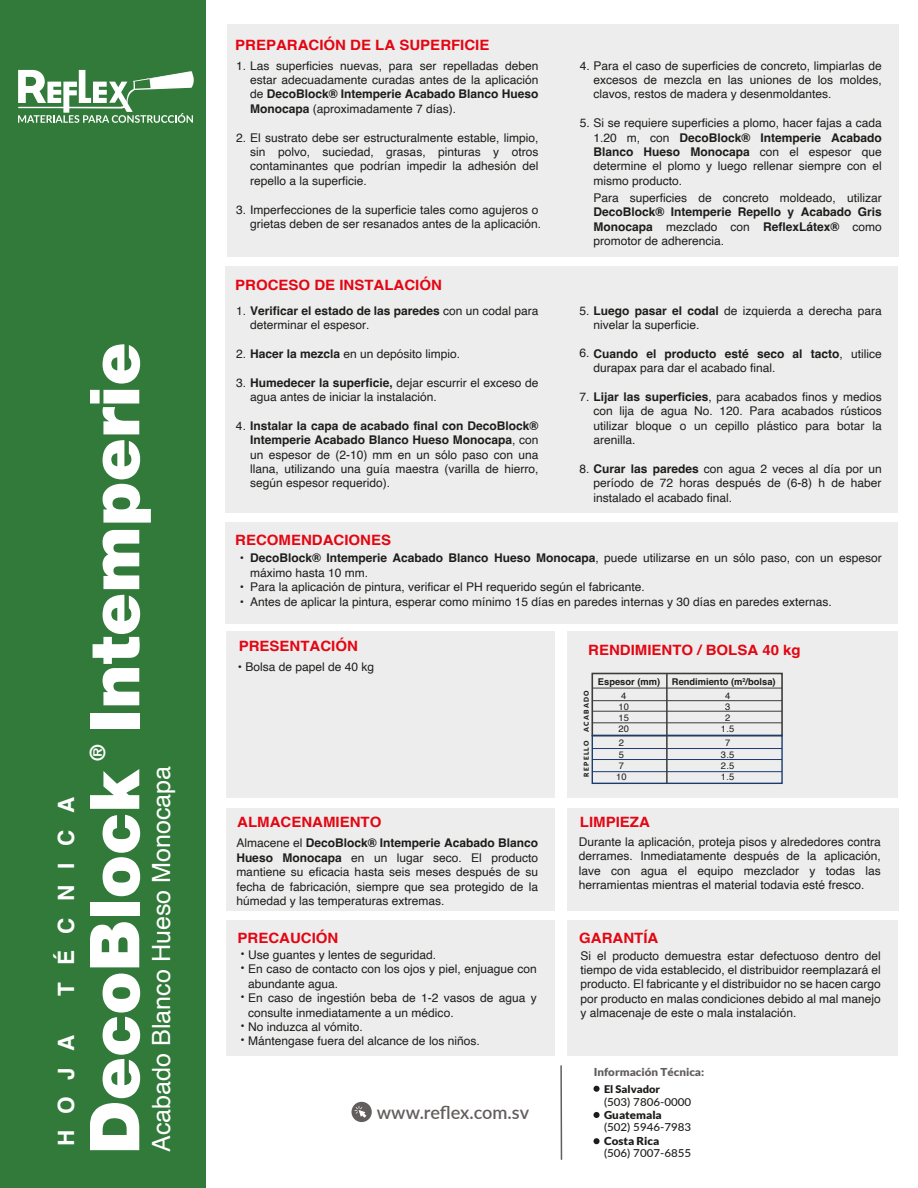
<style>
.page{position:relative;width:918px;height:1188px;background:#fff}
.page>*{position:absolute;margin:0;border:0;box-sizing:border-box;transform-origin:0 0}
.t1{font:900 69px "Helvetica Neue";color:#fff}
.t2{font:25.05px "Helvetica";color:#fff}
.t3{font:700 22.5px "Helvetica";letter-spacing:.73em;color:#fff}
.t4{font:900 21px "Helvetica";color:#fff}
.t5{font:600 18.15px "Lato";letter-spacing:-.005em;color:#625e5d}
.t6{font:700 14.25px "Helvetica";color:#e30613;scale:1.06 1}
.t7{font:12px/14.4px "Helvetica";color:#1d1d1b;text-align:justify}
.t8{font:700 12px/14.4px "Helvetica";color:#1d1d1b;text-align:justify}
.t9{font:500 10.95px "Lato";color:#1d1d1b;scale:1.06 1}
.t10{font:900 10.95px "Lato";color:#625e5d;scale:1.06 1}
.t11{font:900 10.95px "Lato";color:#1d1d1b;scale:1.06 1}
.t12{font:900 10.5px "Lato";color:#1d1d1b;scale:1.06 1}
.t13{font:700 9.3px "Helvetica";color:#1d1d1b}
.t14{font:9.3px/11.2px "Helvetica";letter-spacing:.025em;color:#1d1d1b}
.t15{font:900 6.75px "Lato";letter-spacing:.2em;color:#1d1d1b}
.s1{font-weight:700}
.s2{font-weight:400}
</style>
<div class="page">
<svg style="left:594px;top:1086px;width:6px;height:6px"></svg>
<svg style="left:594px;top:1112px;width:6px;height:6px"></svg>
<svg style="left:594px;top:1138px;width:6px;height:6px"></svg>
<svg style="left:352px;top:1102px;width:20px;height:20px"></svg>
<hr style="left:560px;top:1065px;width:2px;height:95px;background:#625e5d">
<div style="left:0;top:0;width:205px;height:1188px;background:#317a39"></div>
<svg style="left:18px;top:70px;width:176px;height:53px"></svg>
<div style="left:227px;top:24px;width:671px;height:233px;background:#ededed"></div>
<div style="left:227px;top:631px;width:328px;height:167px;background:#ededed"></div>
<div style="left:225px;top:522px;width:673px;height:102px;background:#ededed"></div>
<div style="left:567px;top:631px;width:330px;height:167px;background:#ededed"></div>
<div style="left:225px;top:266px;width:672px;height:247px;background:#ededed"></div>
<div style="left:567px;top:808px;width:331px;height:103px;background:#ededed"></div>
<div style="left:227px;top:808px;width:328px;height:103px;background:#ededed"></div>
<div style="left:227px;top:920px;width:328px;height:135px;background:#ededed"></div>
<div style="left:567px;top:920px;width:331px;height:135px;background:#ededed"></div>
<div style="left:591px;top:673px;width:192px;height:63px;border:2px solid #3c3c3b"></div>
<hr style="left:592px;top:688px;width:190px;height:1px;background:#3c3c3b">
<hr style="left:592px;top:700px;width:190px;height:1px;background:#3c3c3b">
<hr style="left:592px;top:711px;width:190px;height:1px;background:#3c3c3b">
<hr style="left:592px;top:722px;width:190px;height:1px;background:#3c3c3b">
<div style="left:592px;top:735px;width:191px;height:49px;border:1px solid #1b3c70"></div>
<hr style="left:592px;top:748px;width:190px;height:1px;background:#1b3c70">
<hr style="left:592px;top:759px;width:190px;height:1px;background:#1b3c70">
<hr style="left:592px;top:771px;width:190px;height:1px;background:#1b3c70">
<hr style="left:666px;top:673px;width:2px;height:110px;background:#3c3c3b">
<h3 class="t3" style="left:53px;top:996px;width:200px;rotate:-90deg">TÉCNICA</h3>
<h3 class="t3" style="left:53px;top:1146px;width:113px;rotate:-90deg">HOJA</h3>
<h1 class="t1" style="left:74px;top:732px;width:391px;rotate:-90deg">Intemperie</h1>
<h3 class="t4" style="left:84px;top:761px;width:18px;rotate:-90deg">®</h3>
<h1 class="t1" style="left:74px;top:1154px;width:387px;rotate:-90deg">DecoBlock</h1>
<h2 class="t2" style="left:142px;top:1152px;width:388px;rotate:-90deg">Acabado Blanco Hueso Monocapa</h2>
<p class="t6" style="left:235px;top:36px;width:241px">PREPARACIÓN DE LA SUPERFICIE</p>
<p class="t7" style="left:250px;top:58px;width:290px;text-indent:-14px">1. Las superficies nuevas, para ser repelladas deben estar adecuadamente curadas antes de la aplicación de <span class="s1">DecoBlock® Intemperie Acabado Blanco Hueso Monocapa</span> (aproximadamente 7 días).</p>
<p class="t7" style="left:250px;top:130px;width:290px;text-indent:-14px">2. El sustrato debe ser estructuralmente estable, limpio, sin polvo, suciedad, grasas, pinturas y otros contaminantes que podrían impedir la adhesión del repello a la superficie.</p>
<p class="t7" style="left:236px;top:202px;width:306px;text-align:right">3. Imperfecciones de la superficie tales como agujeros o grietas deben de ser resanados antes de la aplicación.</p>
<p class="t6" style="left:235px;top:276px;width:196px">PROCESO DE INSTALACIÓN</p>
<p class="t7" style="left:250px;top:304px;width:290px;text-indent:-14px">1. <span class="s1">Verificar el estado de las paredes</span> con un codal para determinar el espesor.</p>
<p class="t7" style="left:236px;top:347px;width:226px">2. <span class="s1">Hacer la mezcla</span> en un depósito limpio.</p>
<p class="t7" style="left:250px;top:376px;width:290px;text-indent:-14px">3. <span class="s1">Humedecer la superficie,</span> dejar escurrir el exceso de agua antes de iniciar la instalación.</p>
<p class="t7" style="left:250px;top:419px;width:290px;text-indent:-14px">4. <span class="s1">Instalar la capa de acabado final con DecoBlock® Intemperie Acabado Blanco Hueso Monocapa</span>, con un espesor de (2-10) mm en un sólo paso con una llana, utilizando una guía maestra (varilla de hierro, según espesor requerido).</p>
<p class="t6" style="left:235px;top:531px;width:149px">RECOMENDACIONES</p>
<p class="t7" style="left:594px;top:58px;width:290px;text-indent:-14px">4. Para el caso de superficies de concreto, limpiarlas de excesos de mezcla en las uniones de los moldes, clavos, restos de madera y desenmoldantes.</p>
<p class="t7" style="left:594px;top:116px;width:290px;text-indent:-14px">5. Si se requiere superficies a plomo, hacer fajas a cada 1.20 m, con <span class="s1">DecoBlock® Intemperie Acabado Blanco Hueso Monocapa</span> con el espesor que determine el plomo y luego rellenar siempre con el mismo producto.</p>
<p class="t7" style="left:594px;top:191px;width:290px">Para superficies de concreto moldeado, utilizar</p>
<p class="t8" style="left:594px;top:206px;width:290px">DecoBlock® Intemperie Repello y Acabado Gris Monocapa <span class="s2">mezclado con</span> ReflexLátex® <span class="s2">como promotor de adherencia.</span></p>
<p class="t7" style="left:593px;top:304px;width:290px;text-indent:-14px">5. <span class="s1">Luego pasar el codal</span> de izquierda a derecha para nivelar la superficie.</p>
<p class="t7" style="left:593px;top:347px;width:290px;text-indent:-14px">6. <span class="s1">Cuando el producto esté seco al tacto</span>, utilice durapax para dar el acabado final.</p>
<p class="t7" style="left:593px;top:390px;width:290px;text-indent:-14px">7. <span class="s1">Lijar las superficies</span>, para acabados finos y medios con lija de agua No. 120. Para acabados rústicos utilizar bloque o un cepillo plástico para botar la arenilla.</p>
<p class="t7" style="left:593px;top:462px;width:290px;text-indent:-14px">8. <span class="s1">Curar las paredes</span> con agua 2 veces al día por un período de 72 horas después de (6-8) h de haber instalado el acabado final.</p>
<p class="t7" style="left:250px;top:551px;width:633px;text-align:left"><span class="s1">DecoBlock® Intemperie Acabado Blanco Hueso Monocapa</span>, puede utilizarse en un sólo paso, con un espesor máximo hasta 10 mm.<br>Para la aplicación de pintura, verificar el PH requerido según el fabricante.<br>Antes de aplicar la pintura, esperar como mínimo 15 días en paredes internas y 30 días en paredes externas.</p>
<p class="t7" style="left:240px;top:551px;width:6px">•</p>
<p class="t7" style="left:240px;top:580px;width:6px">• •</p>
<p class="t6" style="left:239px;top:637px;width:114px">PRESENTACIÓN</p>
<p class="t7" style="left:238px;top:660px;width:138px">• Bolsa de papel de 40 kg</p>
<p class="t6" style="left:588px;top:641px;width:202px">RENDIMIENTO / BOLSA 40 kg</p>
<p class="t15" style="left:582px;top:732px;width:43px;rotate:-90deg">ACABADO</p>
<p class="t15" style="left:582px;top:777px;width:38px;rotate:-90deg">REPELLO</p>
<p class="t13" style="left:672px;top:676px;width:105px">Rendimiento (m<sup>2</sup>/bolsa)</p>
<p class="t13" style="left:598px;top:676px;width:64px">Espesor (mm)</p>
<p class="t14" style="left:619px;top:690px;width:12px">4<br>10<br>15<br>20</p>
<p class="t14" style="left:721px;top:690px;width:15px;text-align:center">4<br>3<br>2<br>1.5</p>
<p class="t14" style="left:721px;top:738px;width:15px;text-align:center">7<br>3.5<br>2.5<br>1.5</p>
<p class="t14" style="left:616px;top:738px;width:12px">2<br>5<br>7<br>10</p>
<p class="t6" style="left:237px;top:813px;width:137px">ALMACENAMIENTO</p>
<p class="t7" style="left:236px;top:836px;width:303px">Almacene el <span class="s1">DecoBlock® Intemperie Acabado Blanco Hueso Monocapa</span> en un lugar seco. El producto mantiene su eficacia hasta seis meses después de su fecha de fabricación, siempre que sea protegido de la húmedad y las temperaturas extremas.</p>
<p class="t6" style="left:238px;top:929px;width:97px">PRECAUCIÓN</p>
<p class="t6" style="left:579px;top:929px;width:76px">GARANTÍA</p>
<p class="t7" style="left:241px;top:948px;width:197px">• Use guantes y lentes de seguridad.</p>
<p class="t7" style="left:248px;top:962px;width:290px;text-indent:-8px">• En caso de contacto con los ojos y piel, enjuague con abundante agua.</p>
<p class="t7" style="left:248px;top:991px;width:290px;text-indent:-8px">• En caso de ingestión beba de 1-2 vasos de agua y consulte inmediatamente a un médico.</p>
<p class="t7" style="left:241px;top:1020px;width:124px">• No induzca al vómito.</p>
<p class="t7" style="left:241px;top:1034px;width:241px">• Mántengase fuera del alcance de los niños.</p>
<p class="t6" style="left:580px;top:813px;width:68px">LIMPIEZA</p>
<p class="t7" style="left:579px;top:835px;width:303px">Durante la aplicación, proteja pisos y alrededores contra derrames. Inmediatamente después de la aplicación, lave con agua el equipo mezclador y todas las herramientas mientras el material todavia esté fresco.</p>
<p class="t7" style="left:581px;top:948px;width:302px">Si el producto demuestra estar defectuoso dentro del tiempo de vida establecido, el distribuidor reemplazará el producto. El fabricante y el distribuidor no se hacen cargo por producto en malas condiciones debido al mal manejo y almacenaje de este o mala instalación.</p>
<h3 class="t5" style="left:377px;top:1100px;width:154px">www.reflex.com.sv</h3>
<p class="t10" style="left:594px;top:1066px;width:106px">Información Técnica:</p>
<p class="t11" style="left:604px;top:1109px;width:56px">Guatemala</p>
<p class="t9" style="left:604px;top:1119px;width:84px">(502) 5946-7983</p>
<p class="t11" style="left:604px;top:1135px;width:54px">Costa Rica</p>
<p class="t9" style="left:604px;top:1145px;width:84px">(506) 7007-6855</p>
<p class="t12" style="left:604px;top:1083px;width:54px">El Salvador</p>
<p class="t9" style="left:604px;top:1094px;width:84px">(503) 7806-0000</p>
</div>
